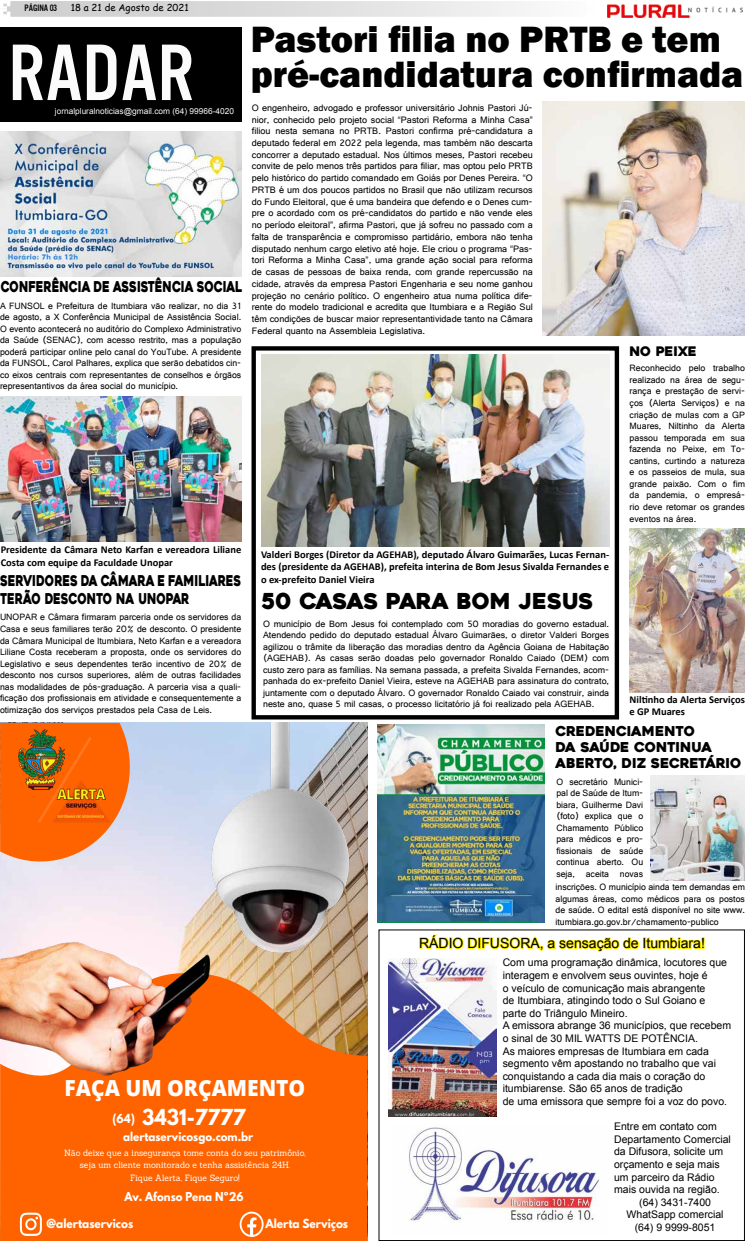
<style>
.page{position:relative;width:745px;height:1241px;background:#fff}
.page>*{position:absolute;margin:0;border:0;box-sizing:border-box;transform-origin:0 0}
.t1{font:83.12px "U.S.101";color:#fbfbfb}
.t2{font:800 37.62px/35px "Franklin Gothic";color:#000}
.t3{font:800 22.22px "Open Sans";color:#fff;scale:.94 1}
.t4{font:21.88px "Heavitas";letter-spacing:-.01em;color:#000}
.t5{font:700 19.51px "League Spartan";color:#fff;scale:.94 1}
.t6{font:14.88px/17.8px "Heavitas";color:#000;scale:.76 1}
.t7{font:14px "Arial";color:#000}
.t8{font:13.56px/16.3px "Heavitas";color:#000}
.t9{font:13.12px "Heavitas";color:#000}
.t10{font:700 11.11px "League Spartan";color:#fff;scale:.94 1}
.t11{font:700 10.85px "League Spartan";color:#fff;scale:.94 1}
.t12{font:10.5px/12.6px "Arial";color:#000}
.t13{font:700 10.5px/12.6px "Calibri";color:#000}
.t14{font:9.8px/11.7px "Gautami";color:#000;text-align:justify}
.t15{font:9.62px/11.5px "Gautami";color:#000;text-align:justify}
.t16{font:9.62px "Comic Sans MS";color:#000}
.t17{font:9.62px "U.S.101";color:#000}
.t18{font:8.84px/12.2px "Sanchez";color:#fff;text-align:center;scale:.94 1}
.t19{font:8.31px "Arial";color:#f8f8f8}
.s1{font-size:11.03px}
</style>
<div class="page">
<div style="left:251px;top:346px;width:367px;height:373px;border:4px solid #000"></div>
<svg style="left:3px;top:1px;width:521px;height:16px;background:#dedede"></svg>
<img style="left:607px;top:4px;width:134px;height:13px">
<div style="left:0;top:27px;width:241px;height:95px;background:#000"></div>
<div style="left:0;top:1026px;width:367px;height:214px;background:#ff6300"></div>
<img style="left:160px;top:722px;width:207px;height:304px">
<img style="left:0;top:911px;width:239px;height:189px">
<svg style="left:20px;top:1212px;width:22px;height:23px"></svg>
<svg style="left:239px;top:1211px;width:24px;height:25px"></svg>
<img style="left:0;top:722px;width:136px;height:148px">
<svg style="left:419px;top:934px;width:286px;height:18px"></svg>
<img style="left:408px;top:1127px;width:191px;height:96px">
<img style="left:388px;top:958px;width:108px;height:158px">
<img style="left:542px;top:102px;width:202px;height:234px">
<img style="left:261px;top:354px;width:348px;height:180px">
<svg style="left:261px;top:534px;width:349px;height:13px;background:#757873"></svg>
<img style="left:1px;top:131px;width:241px;height:140px">
<img style="left:1px;top:396px;width:240px;height:135px">
<img style="left:0;top:531px;width:242px;height:11px">
<svg style="left:0;top:271px;width:242px;height:6px"></svg>
<img style="left:377px;top:724px;width:167px;height:197px">
<img style="left:650px;top:775px;width:94px;height:104px">
<img style="left:629px;top:528px;width:115px;height:152px">
<svg style="left:629px;top:680px;width:115px;height:13px"></svg>
<p class="t17" style="left:25px;top:3px;width:34px">PÁGINA 03</p>
<p class="t16" style="left:71px;top:0;width:119px">18 a 21 de Agosto de 2021</p>
<h1 class="t1" style="left:9px;top:28px;width:187px">RADAR</h1>
<p class="t19" style="left:55px;top:105px;width:180px">jornalpluralnoticias@gmail.com (64) 99966-4020</p>
<h3 class="t6" style="left:1px;top:278px;width:319px">CONFERÊNCIA DE ASSISTÊNCIA SOCIAL</h3>
<p class="t15" style="left:0;top:299px;width:242px">A FUNSOL e Prefeitura de Itumbiara vão realizar, no dia 31 de agosto, a X Conferência Municipal de Assistência Social.<br>O evento acontecerá no auditório do Complexo Administrativo da Saúde (SENAC), com acesso restrito, mas a população poderá participar online pelo canal do YouTube. A presidente da FUNSOL, Carol Palhares, explica que serão debatidos cin&shy;co eixos centrais com representantes de conselhos e órgãos representantivos da área social do município.</p>
<p class="t13" style="left:1px;top:543px;width:242px">Presidente da Câmara Neto Karfan e vereadora Liliane<br>Costa com equipe da Faculdade Unopar</p>
<h3 class="t6" style="left:0;top:571px;width:319px">SERVIDORES DA CÂMARA E FAMILIARES<br>TERÃO DESCONTO NA UNOPAR</h3>
<p class="t15" style="left:0;top:611px;width:242px">UNOPAR e Câmara firmaram parceria onde os servidores da Casa e seus familiares terão 20% de desconto. O presidente da Câmara Municipal de Itumbiara, Neto Karfan e a vereadora Liliane Costa receberam a proposta, onde os servidores do Legislativo e seus dependentes terão incentivo de 20% de desconto nos cursos superiores, além de outras facilidades nas modalidades de pós-graduação. A parceria visa a quali&shy;ficação dos profissionais em atividade e consequentemente a otimização dos serviços prestados pela Casa de Leis.</p>
<h2 class="t2" style="left:250px;top:22px;width:493px">Pastori filia no PRTB e tem pré-candidatura confirmada</h2>
<p class="t14" style="left:252px;top:102px;width:282px">O engenheiro, advogado e professor universitário Johnis Pastori Jú&shy;nior, conhecido pelo projeto social “Pastori Reforma a Minha Casa” filiou nesta semana no PRTB. Pastori confirma pré-candidatura a deputado federal em 2022 pela legenda, mas também não descarta concorrer a deputado estadual. Nos últimos meses, Pastori recebeu convite de pelo menos três partidos para filiar, mas optou pelo PRTB pelo histórico do partido comandado em Goiás por Denes Pereira. “O PRTB é um dos poucos partidos no Brasil que não utilizam recursos do Fundo Eleitoral, que é uma bandeira que defendo e o Denes cum&shy;pre o acordado com os pré-candidatos do partido e não vende eles no período eleitoral”, afirma Pastori, que já sofreu no passado com a falta de transparência e compromisso partidário, embora não tenha disputado nenhum cargo eletivo até hoje. Ele criou o programa “Pas&shy;tori Reforma a Minha Casa”, uma grande ação social para reforma de casas de pessoas de baixa renda, com grande repercussão na cidade, através da empresa Pastori Engenharia e seu nome ganhou projeção no cenário político. O engenheiro atua numa política dife&shy;rente do modelo tradicional e acredita que Itumbiara e a Região Sul têm condições de buscar maior representantividade tanto na Câmara Federal quanto na Assembleia Legislativa.</p>
<p class="t13" style="left:261px;top:547px;width:349px;text-align:justify">Valderi Borges (Diretor da AGEHAB), deputado Álvaro Guimarães, Lucas Fernan&shy;des (presidente da AGEHAB), prefeita interina de Bom Jesus Sivalda Fernandes e o ex-prefeito Daniel Vieira</p>
<p class="t15" style="left:263px;top:617px;width:347px">O município de Bom Jesus foi contemplado com 50 moradias do governo estadual.<br>Atendendo pedido do deputado estadual Álvaro Guimarães, o diretor Valderi Borges agilizou o trâmite da liberação das moradias dentro da Agência Goiana de Habitação (AGEHAB). As casas serão doadas pelo governador Ronaldo Caiado (DEM) com custo zero para as famílias. Na semana passada, a prefeita Sivalda Fernandes, acom&shy;panhada do ex-prefeito Daniel Vieira, esteve na AGEHAB para assinatura do contrato, juntamente com o deputado Álvaro. O governador Ronaldo Caiado vai construir, ainda neste ano, quase 5 mil casas, o processo licitatório já foi realizado pela AGEHAB.</p>
<h3 class="t4" style="left:262px;top:587px;width:333px">50 CASAS PARA BOM JESUS</h3>
<h3 class="t9" style="left:629px;top:343px;width:69px">NO PEIXE</h3>
<p class="t15" style="left:629px;top:362px;width:117px">Reconhecido pelo trabalho realizado na área de segu&shy;rança e prestação de servi&shy;ços (Alerta Serviços) e na criação de mulas com a GP Muares, Niltinho da Alerta passou temporada em sua fazenda no Peixe, em To&shy;cantins, curtindo a natureza e os passeios de mula, sua grande paixão. Com o fim da pandemia, o empresá&shy;rio deve retomar os grandes eventos na área.</p>
<p class="t13" style="left:629px;top:692px;width:117px">Niltinho da Alerta Serviços e GP Muares</p>
<h3 class="t8" style="left:555px;top:722px;width:187px">CREDENCIAMENTO<br>DA SAÚDE CONTINUA<br>ABERTO, DIZ SECRETÁRIO</h3>
<p class="t15" style="left:556px;top:775px;width:88px">O secretário Munici&shy;pal de Saúde de Itum&shy;biara, Guilherme Davi (foto) explica que o Chamamento Público para médicos e pro&shy;fissionais de saúde continua aberto. Ou seja, aceita novas</p>
<p class="t15" style="left:555px;top:880px;width:191px">inscrições. O município ainda tem demandas em algumas áreas, como médicos para os postos de saúde. O edital está disponível no site www. itumbiara.go.gov.br/chamamento-publico</p>
<h3 class="t3" style="left:65px;top:1070px;width:257px">FAÇA UM ORÇAMENTO</h3>
<h3 class="t5" style="left:112px;top:1101px;width:143px"><span class="s1">(64)</span> 3431-7777</h3>
<p class="t11" style="left:123px;top:1127px;width:140px">alertaservicosgo.com.br</p>
<p class="t18" style="left:64px;top:1146px;width:258px">Não deixe que a insegurança tome conta do seu patrimônio, seja um cliente monitorado e tenha assistência 24H.<br>Fique Alerta, Fique Seguro!</p>
<p class="t11" style="left:124px;top:1187px;width:128px">Av. Afonso Pena Nº26</p>
<p class="t10" style="left:47px;top:1214px;width:93px">@alertaservicos</p>
<p class="t10" style="left:265px;top:1214px;width:89px">Alerta Serviços</p>
<h3 class="t7" style="left:419px;top:933px;width:287px">RÁDIO DIFUSORA, a sensação de Itumbiara!</h3>
<p class="t12" style="left:502px;top:956px;width:230px">Com uma programação dinâmica, locutores que interagem e envolvem seus ouvintes, hoje é<br>o veículo de comunicação mais abrangente<br>de Itumbiara, atingindo todo o Sul Goiano e parte do Triângulo Mineiro.<br>A emissora abrange 36 municípios, que recebem o sinal de 30 MIL WATTS DE POTÊNCIA.<br>As maiores empresas de Itumbiara em cada segmento vêm apostando no trabalho que vai conquistando a cada dia mais o coração do itumbiarense. São 65 anos de tradição<br>de uma emissora que sempre foi a voz do povo.</p>
<p class="t12" style="left:613px;top:1119px;width:104px">Entre em contato com</p>
<p class="t12" style="left:613px;top:1132px;width:118px">Departamento Comercial</p>
<p class="t12" style="left:613px;top:1145px;width:111px">da Difusora, solicite um</p>
<p class="t12" style="left:613px;top:1157px;width:107px">orçamento e seja mais</p>
<p class="t12" style="left:613px;top:1170px;width:102px">um parceiro da Rádio</p>
<p class="t12" style="left:613px;top:1182px;width:107px">mais ouvida na região.</p>
<p class="t12" style="left:638px;top:1195px;width:73px">(64) 3431-7400</p>
<p class="t12" style="left:626px;top:1208px;width:98px">WhatSapp comercial</p>
<p class="t12" style="left:634px;top:1220px;width:82px">(64) 9 9999-8051</p>
</div>
